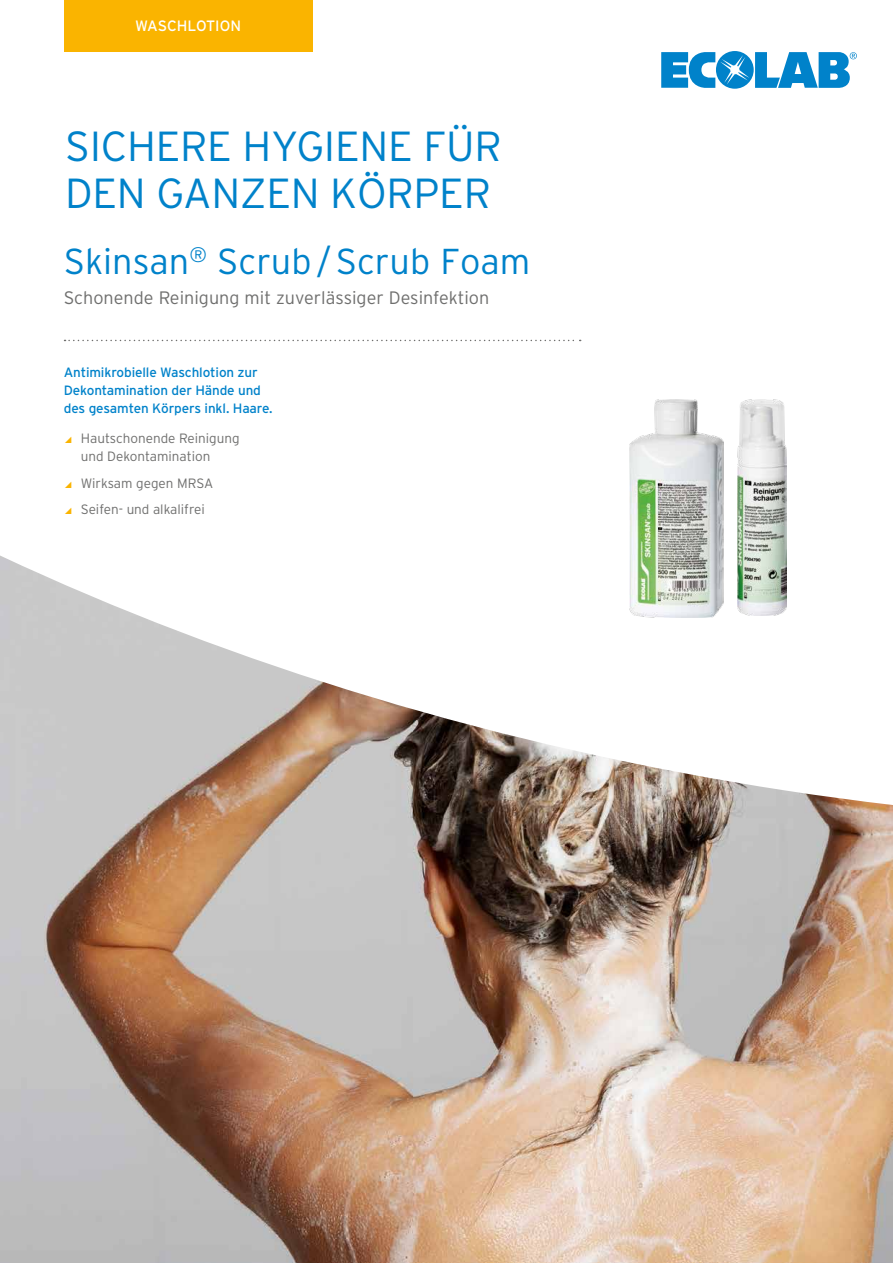
<style>
.page{position:relative;width:893px;height:1263px;background:#fff}
.page>*{position:absolute;margin:0;border:0;box-sizing:border-box;transform-origin:0 0}
.t1{font:300 42px/46.5px "Interstate";letter-spacing:-.005em;color:#0082ca}
.t2{font:300 36px "Interstate";color:#0082ca}
.t3{font:300 18px "Interstate";color:#6f6f6e}
.t4{font:15px "Interstate";color:#fff}
.t5{font:13.5px/18px "Interstate";letter-spacing:-.01em;color:#0082ca}
.t6{font:300 13.5px/18px "Interstate";color:#6f6f6e}
.s1{color:#fab400}
</style>
<div class="page">
<svg style="left:661px;top:51px;width:196px;height:38px"></svg>
<img style="left:738px;top:399px;width:49px;height:156px">
<img style="left:629px;top:399px;width:94px;height:156px">
<img style="left:0;top:555px;width:893px;height:708px">
<div style="left:64px;top:0;width:249px;height:51px;background:#fab400"></div>
<svg style="left:65px;top:340px;width:516px;height:1px"></svg>
<p class="t4" style="left:135px;top:18px;width:107px">WASCHLOTION</p>
<h1 class="t1" style="left:65px;top:123px;width:438px">SICHERE HYGIENE FÜR<br>DEN GANZEN KÖRPER</h1>
<h2 class="t2" style="left:64px;top:241px;width:468px">Skinsan<sup>®</sup> Scrub/Scrub Foam</h2>
<h3 class="t3" style="left:64px;top:287px;width:427px">Schonende Reinigung mit zuverlässiger Desinfektion</h3>
<p class="t5" style="left:64px;top:363px;width:210px">Antimikrobielle Waschlotion zur<br>Dekontamination der Hände und des gesamten Körpers inkl. Haare.</p>
<p class="t6" style="left:81px;top:429px;width:160px;text-indent:-17px"><span class="s1">◢</span> Hautschonende Reinigung und Dekontamination</p>
<p class="t6" style="left:64px;top:470px;width:151px;line-height:26.5px"><span class="s1">◢</span> Wirksam gegen MRSA <span class="s1">◢</span> Seifen- und alkalifrei</p>
</div>
